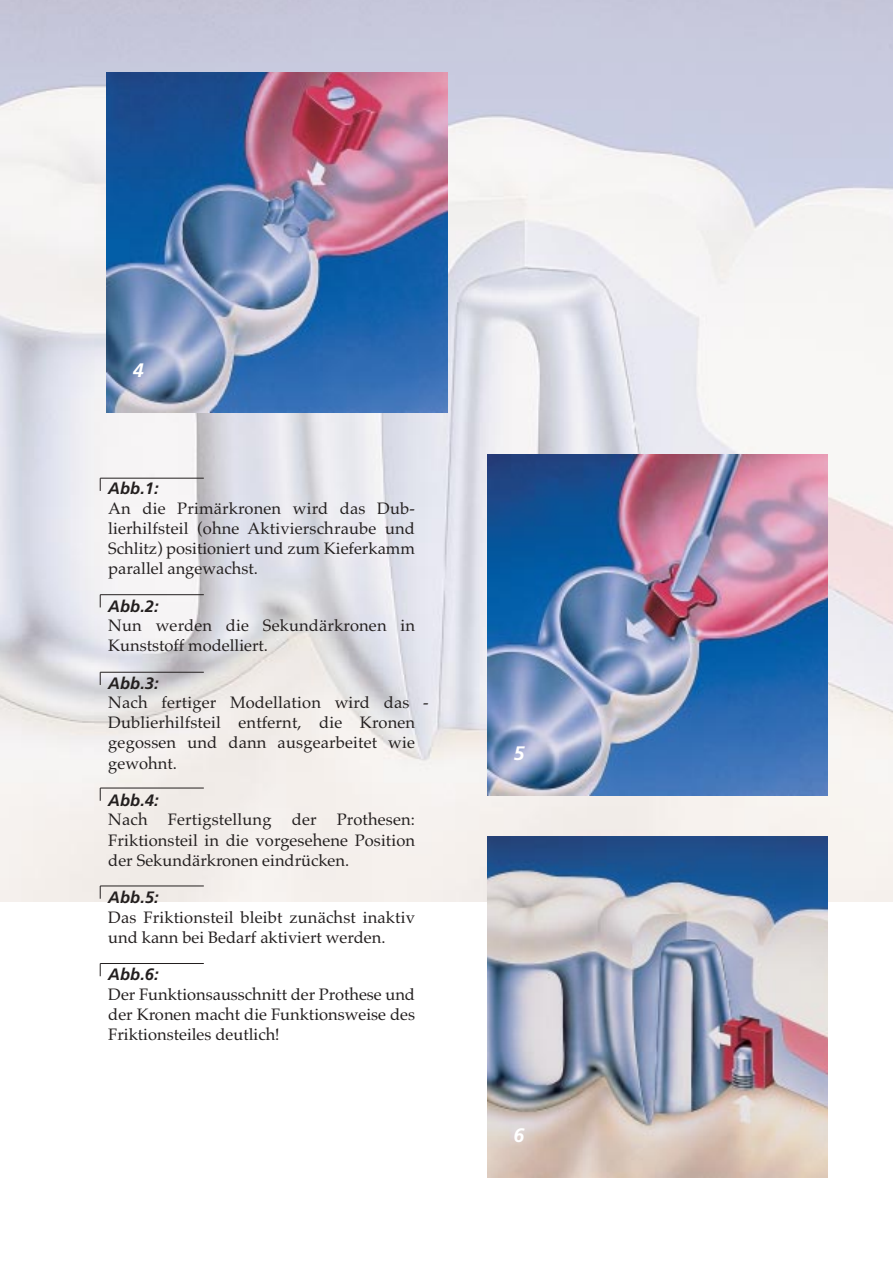
<style>
.page{position:relative;width:893px;height:1263px;background:#fff}
.page>*{position:absolute;margin:0;border:0;box-sizing:border-box;transform-origin:0 0}
.t1{font:italic 700 19.5px "Frutiger";color:#fff}
.t2{font:16.5px/20.1px "Palatino";color:#231f1f;text-align:justify}
.t3{font:italic 700 16.5px "Frutiger";color:#231f1f}
</style>
<div class="page">
<img style="left:0;top:0;width:892px;height:901px">
<img style="left:107px;top:72px;width:340px;height:340px">
<img style="left:487px;top:455px;width:340px;height:340px">
<img style="left:487px;top:837px;width:340px;height:340px">
<hr style="left:100px;top:478px;width:104px;height:1px;background:#231f1f">
<svg style="left:100px;top:478px;width:1px;height:13px"></svg>
<hr style="left:100px;top:594px;width:104px;height:1px;background:#231f1f">
<svg style="left:100px;top:595px;width:1px;height:12px"></svg>
<hr style="left:100px;top:672px;width:104px;height:1px;background:#231f1f">
<svg style="left:100px;top:672px;width:1px;height:13px"></svg>
<hr style="left:100px;top:788px;width:104px;height:1px;background:#231f1f">
<svg style="left:100px;top:788px;width:1px;height:13px"></svg>
<hr style="left:100px;top:886px;width:104px;height:1px;background:#231f1f">
<svg style="left:100px;top:886px;width:1px;height:13px"></svg>
<hr style="left:100px;top:963px;width:104px;height:1px;background:#231f1f">
<svg style="left:100px;top:964px;width:1px;height:12px"></svg>
<p class="t1" style="left:133px;top:363px;width:12px">4</p>
<p class="t3" style="left:108px;top:482px;width:52px">Abb.1:</p>
<p class="t2" style="left:108px;top:500px;width:308px">An die Primärkronen wird das Dub&shy;lierhilfsteil (ohne Aktivierschraube und Schlitz) positioniert und zum Kieferkamm parallel angewachst.</p>
<p class="t3" style="left:108px;top:599px;width:52px">Abb.2:</p>
<p class="t2" style="left:108px;top:617px;width:308px">Nun werden die Sekundärkronen in<br>Kunststoff modelliert.</p>
<p class="t3" style="left:108px;top:676px;width:52px">Abb.3:</p>
<p class="t2" style="left:108px;top:694px;width:322px;text-align:left">Nach fertiger Modellation wird das -<br>Dublierhilfsteil entfernt, die Kronen gegossen und dann ausgearbeitet wie gewohnt.</p>
<p class="t3" style="left:108px;top:794px;width:52px">Abb.4:</p>
<p class="t2" style="left:108px;top:812px;width:308px">Nach Fertigstellung der Prothesen:<br>Friktionsteil in die vorgesehene Position der Sekundärkronen eindrücken.</p>
<p class="t3" style="left:108px;top:891px;width:52px">Abb.5:</p>
<p class="t2" style="left:108px;top:909px;width:308px">Das Friktionsteil bleibt zunächst inaktiv und kann bei Bedarf aktiviert werden.</p>
<p class="t3" style="left:108px;top:968px;width:52px">Abb.6:</p>
<p class="t2" style="left:108px;top:986px;width:308px">Der Funktionsausschnitt der Prothese und der Kronen macht die Funktionsweise des Friktionsteiles deutlich!</p>
<p class="t1" style="left:513px;top:746px;width:12px">5</p>
<p class="t1" style="left:513px;top:1128px;width:12px">6</p>
</div>
